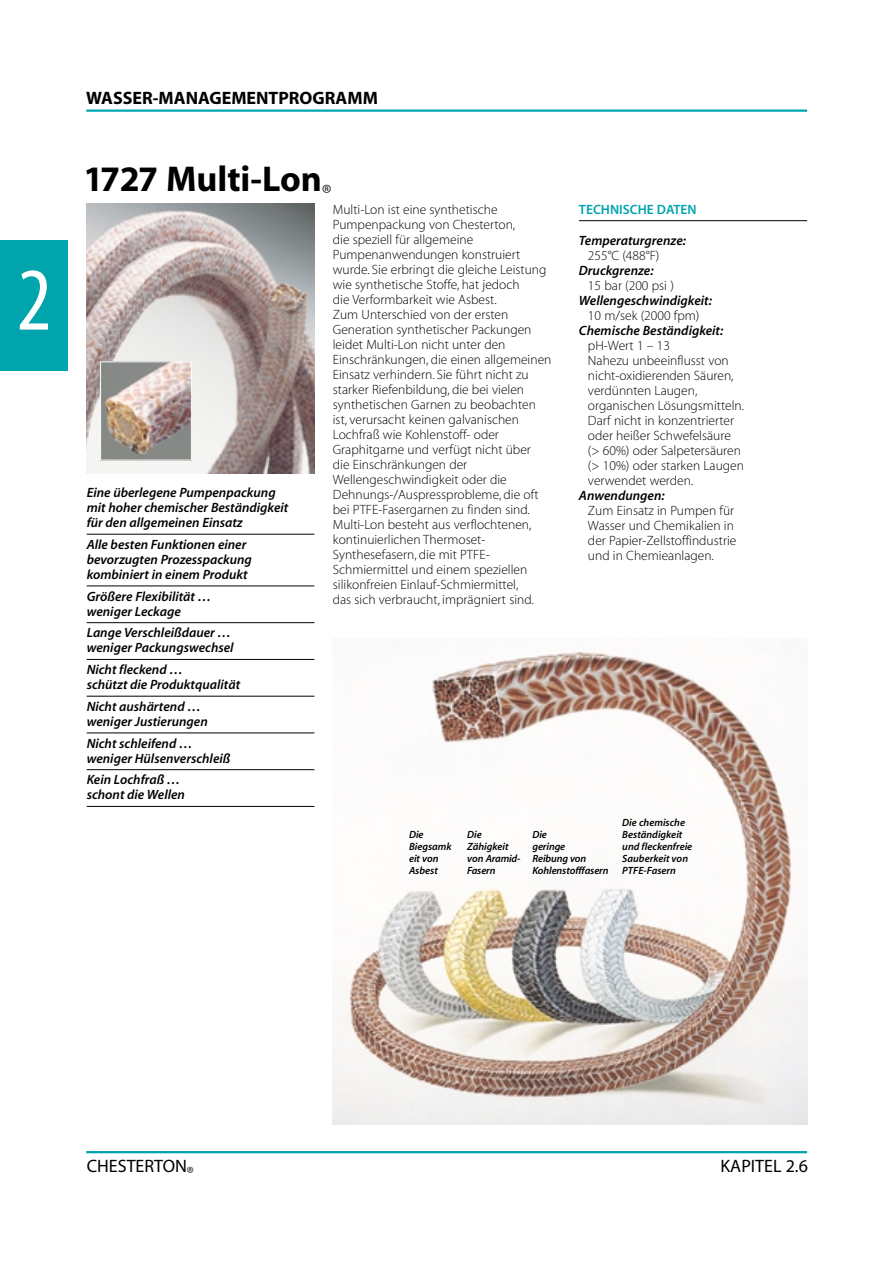
<style>
.page{position:relative;width:893px;height:1263px;background:#fff}
.page>*{position:absolute;margin:0;border:0;box-sizing:border-box;transform-origin:0 0}
.t1{font:90px "Myriad MM 400 300";color:#fff}
.t2{font:36px "Myriad MM 700 600";color:#000}
.t3{font:18px "Myriad MM 700 600";color:#000}
.t4{font:18px "Myriad MM 400 600";color:#000}
.t5{font:13.5px/15px "Myriad MM 215 600";color:#000}
.t6{font:13.5px/15px "Myriad MM It 565 600";color:#000}
.t7{font:13.5px "Myriad MM 565 600";color:#00a4ad}
.t8{font:10.5px/12px "Myriad MM It 565 600";color:#000}
</style>
<div class="page">
<div style="left:0;top:240px;width:68px;height:130px;background:#00a4ad"></div>
<hr style="left:86px;top:110px;width:721px;height:2px;background:#00a4ad">
<hr style="left:86px;top:1151px;width:721px;height:2px;background:#00a4ad">
<hr style="left:87px;top:534px;width:227px;height:1px;background:#000">
<hr style="left:87px;top:586px;width:227px;height:1px;background:#000">
<hr style="left:87px;top:622px;width:227px;height:1px;background:#000">
<hr style="left:87px;top:659px;width:227px;height:1px;background:#000">
<hr style="left:87px;top:696px;width:227px;height:1px;background:#000">
<hr style="left:87px;top:733px;width:227px;height:1px;background:#000">
<hr style="left:87px;top:769px;width:227px;height:1px;background:#000">
<hr style="left:87px;top:806px;width:227px;height:1px;background:#000">
<img style="left:87px;top:204px;width:228px;height:270px">
<img style="left:102px;top:363px;width:88px;height:95px">
<div style="left:100px;top:361px;width:92px;height:99px;border:1px solid #fff"></div>
<hr style="left:579px;top:220px;width:228px;height:1px;background:#000">
<img style="left:332px;top:651px;width:475px;height:473px">
<h1 class="t1" style="left:17px;top:266px;width:36px">2</h1>
<h3 class="t3" style="left:86px;top:91px;width:293px">WASSER-MANAGEMENTPROGRAMM</h3>
<h2 class="t2" style="left:83px;top:165px;width:249px">1727 Multi-Lon<sub>®</sub></h2>
<p class="t6" style="left:87px;top:486px;width:203px">Eine überlegene Pumpenpackung mit hoher chemischer Beständigkeit für den allgemeinen Einsatz</p>
<p class="t6" style="left:87px;top:538px;width:167px">Alle besten Funktionen einer bevorzugten Prozesspackung kombiniert in einem Produkt</p>
<p class="t6" style="left:87px;top:590px;width:126px">Größere Flexibilität … weniger Leckage</p>
<p class="t6" style="left:87px;top:627px;width:148px">Lange Verschleißdauer … weniger Packungswechsel</p>
<p class="t6" style="left:87px;top:663px;width:155px">Nicht fleckend …<br>schützt die Produktqualität</p>
<p class="t6" style="left:87px;top:700px;width:123px">Nicht aushärtend … weniger Justierungen</p>
<p class="t6" style="left:87px;top:737px;width:145px">Nicht schleifend … weniger Hülsenverschleiß</p>
<p class="t6" style="left:87px;top:774px;width:100px">Kein Lochfraß … schont die Wellen</p>
<p class="t5" style="left:333px;top:203px;width:220px">Multi-Lon ist eine synthetische Pumpenpackung von Chesterton,<br>die speziell für allgemeine Pumpenanwendungen konstruiert wurde. Sie erbringt die gleiche Leistung wie synthetische Stoffe, hat jedoch<br>die Verformbarkeit wie Asbest.<br>Zum Unterschied von der ersten Generation synthetischer Packungen leidet Multi-Lon nicht unter den Einschränkungen, die einen allgemeinen Einsatz verhindern. Sie führt nicht zu starker Riefenbildung, die bei vielen synthetischen Garnen zu beobachten ist, verursacht keinen galvanischen Lochfraß wie Kohlenstoff- oder Graphitgarne und verfügt nicht über<br>die Einschränkungen der Wellengeschwindigkeit oder die Dehnungs-/Auspressprobleme, die oft bei PTFE-Fasergarnen zu finden sind.<br>Multi-Lon besteht aus verflochtenen, kontinuierlichen Thermoset-Synthesefasern, die mit PTFE-Schmiermittel und einem speziellen silikonfreien Einlauf-Schmiermittel,<br>das sich verbraucht, imprägniert sind.</p>
<p class="t7" style="left:579px;top:204px;width:119px">TECHNISCHE DATEN</p>
<p class="t6" style="left:579px;top:235px;width:108px">Temperaturgrenze:</p>
<p class="t5" style="left:588px;top:250px;width:73px">255°C (488°F)</p>
<p class="t6" style="left:579px;top:265px;width:76px">Druckgrenze:</p>
<p class="t5" style="left:588px;top:280px;width:87px">15 bar (200 psi )</p>
<p class="t6" style="left:579px;top:295px;width:134px">Wellengeschwindigkeit:</p>
<p class="t5" style="left:588px;top:310px;width:113px">10 m/sek (2000 fpm)</p>
<p class="t6" style="left:579px;top:325px;width:146px">Chemische Beständigkeit:</p>
<p class="t5" style="left:588px;top:340px;width:158px">pH-Wert 1 – 13<br>Nahezu unbeeinflusst von nicht-oxidierenden Säuren, verdünnten Laugen, organischen Lösungsmitteln.<br>Darf nicht in konzentrierter oder heißer Schwefelsäure (&gt; 60%) oder Salpetersäuren (&gt; 10%) oder starken Laugen verwendet werden.</p>
<p class="t6" style="left:579px;top:490px;width:87px">Anwendungen:</p>
<p class="t5" style="left:588px;top:505px;width:150px">Zum Einsatz in Pumpen für<br>Wasser und Chemikalien in der Papier-Zellstoffindustrie und in Chemieanlagen.</p>
<p class="t8" style="left:409px;top:830px;width:44px">Die<br>Biegsamk eit von<br>Asbest</p>
<p class="t8" style="left:467px;top:830px;width:55px">Die<br>Zähigkeit von Aramid-<br>Fasern</p>
<p class="t8" style="left:532px;top:830px;width:78px">Die<br>geringe<br>Reibung von<br>Kohlenstofffasern</p>
<p class="t8" style="left:622px;top:818px;width:71px">Die chemische<br>Beständigkeit und fleckenfreie<br>Sauberkeit von<br>PTFE-Fasern</p>
<h3 class="t4" style="left:87px;top:1159px;width:109px">CHESTERTON<sub>®</sub></h3>
<h3 class="t4" style="left:720px;top:1159px;width:89px">KAPITEL 2.6</h3>
</div>
